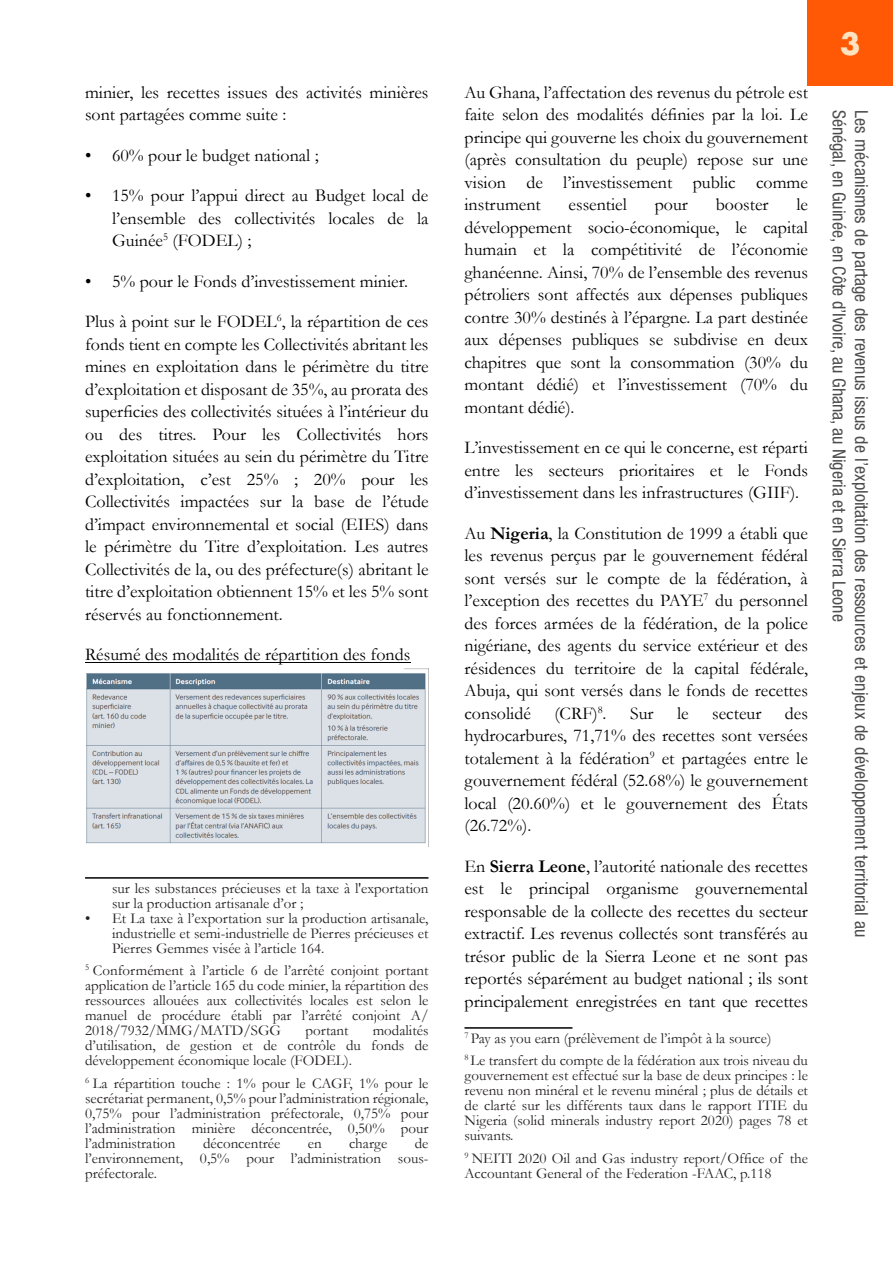
<style>
.page{position:relative;width:893px;height:1263px;background:#fff}
.page>*{position:absolute;margin:0;border:0;box-sizing:border-box;transform-origin:0 0}
.t1{font:700 30px "Futura";color:#ffe2bf}
.t2{font:18px/22.5px "Garamond";color:#000;text-align:justify}
.t3{font:condensed 18px "Helvetica Neue LT Pro";color:#4d4d4d}
.t4{font:15px/15px "Garamond";color:#231f20;text-align:justify}
.s1{font-weight:700}
</style>
<div class="page">
<div style="left:808px;top:0;width:85px;height:85px;background:#ff5905"></div>
<img style="left:86px;top:669px;width:342px;height:175px">
<hr style="left:85px;top:661px;width:325px;height:1px;background:#000">
<hr style="left:85px;top:877px;width:343px;height:2px;background:#000">
<hr style="left:464px;top:1027px;width:108px;height:2px;background:#000">
<p class="t2" style="left:85px;top:83px;width:345px">minier, les recettes issues des activités minières sont partagées comme suite :</p>
<p class="t2" style="left:85px;top:146px;width:235px">• 60% pour le budget national ;</p>
<p class="t2" style="left:112px;top:186px;width:318px;text-indent:-27px">• 15% pour l’appui direct au Budget local de l’ensemble des collectivités locales de la Guinée<sup>5</sup> (FODEL) ;</p>
<p class="t2" style="left:85px;top:272px;width:324px">• 5% pour le Fonds d’investissement minier.</p>
<p class="t2" style="left:85px;top:312px;width:345px">Plus à point sur le FODEL<sup>6</sup>, la répartition de ces fonds tient en compte les Collectivités abritant les mines en exploitation dans le périmètre du titre d’exploitation et disposant de 35%, au prorata des superficies des collectivités situées à l’intérieur du ou des titres. Pour les Collectivités hors exploitation situées au sein du périmètre du Titre d’exploitation, c’est 25% ; 20% pour les Collectivités impactées sur la base de l’étude d’impact environnemental et social (EIES) dans le périmètre du Titre d’exploitation. Les autres Collectivités de la, ou des préfecture(s) abritant le titre d’exploitation obtiennent 15% et les 5% sont réservés au fonctionnement.</p>
<p class="t2" style="left:85px;top:645px;width:327px">Résumé des modalités de répartition des fonds</p>
<p class="t4" style="left:112px;top:882px;width:318px">sur les substances précieuses et la taxe à l'exportation sur la production artisanale d’or ;</p>
<p class="t4" style="left:112px;top:912px;width:318px;text-indent:-27px">• Et La taxe à l’exportation sur la production artisanale, industrielle et semi-industrielle de Pierres précieuses et Pierres Gemmes visée à l’article 164.</p>
<p class="t4" style="left:85px;top:965px;width:345px"><sup>5</sup> Conformément à l’article 6 de l’arrêté conjoint portant application de l’article 165 du code minier, la répartition des ressources allouées aux collectivités locales est selon le manuel de procédure établi par l’arrêté conjoint A/ 2018/7932/MMG/MATD/SGG</p>
<p class="t4" style="left:85px;top:1025px;width:345px;text-indent:288px">modalités d’utilisation, de gestion et de contrôle du fonds de développement économique locale (FODEL).</p>
<p class="t4" style="left:85px;top:1077px;width:345px"><sup>6</sup> La répartition touche : 1% pour le CAGF, 1% pour le secrétariat permanent, 0,5% pour l’administration régionale, 0,75% pour l’administration préfectorale, 0,75% pour l’administration minière déconcentrée, 0,50% pour l’administration</p>
<p class="t4" style="left:305px;top:1025px;width:45px">portant</p>
<p class="t4" style="left:85px;top:1137px;width:345px;text-indent:330px">de l’environnement, 0,5% pour l’administration sous&shy;préfectorale.</p>
<p class="t4" style="left:203px;top:1137px;width:79px">déconcentrée</p>
<p class="t4" style="left:308px;top:1137px;width:15px">en</p>
<p class="t4" style="left:349px;top:1137px;width:39px">charge</p>
<p class="t2" style="left:464px;top:83px;width:345px">Au Ghana, l’affectation des revenus du pétrole est faite selon des modalités définies par la loi. Le principe qui gouverne les choix du gouvernement (après consultation du peuple) repose sur une vision de l’investissement public comme instrument</p>
<p class="t2" style="left:569px;top:195px;width:60px">essentiel</p>
<p class="t2" style="left:655px;top:195px;width:35px">pour</p>
<p class="t2" style="left:716px;top:195px;width:54px">booster</p>
<p class="t2" style="left:464px;top:195px;width:345px;text-indent:332px">le développement socio-économique, le capital humain et la compétitivité de l’économie ghanéenne. Ainsi, 70% de l’ensemble des revenus pétroliers sont affectés aux dépenses publiques contre 30% destinés à l’épargne. La part destinée aux dépenses publiques se subdivise en deux chapitres que sont la consommation (30% du montant dédié) et l’investissement (70% du montant dédié).</p>
<p class="t2" style="left:464px;top:438px;width:345px">L’investissement en ce qui le concerne, est réparti entre les secteurs prioritaires et le Fonds d’investissement dans les infrastructures (GIIF).</p>
<p class="t2" style="left:464px;top:524px;width:345px">Au <span class="s1">Nigeria</span>, la Constitution de 1999 a établi que les revenus perçus par le gouvernement fédéral sont versés sur le compte de la fédération, à l’exception des recettes du PAYE<sup>7</sup> du personnel des forces armées de la fédération, de la police nigériane, des agents du service extérieur et des résidences du territoire de la capital fédérale, Abuja, qui sont versés dans le fonds de recettes consolidé</p>
<p class="t2" style="left:554px;top:704px;width:54px">(CRF)<sup>8</sup>.</p>
<p class="t2" style="left:630px;top:704px;width:25px">Sur</p>
<p class="t2" style="left:677px;top:704px;width:13px">le</p>
<p class="t2" style="left:712px;top:704px;width:51px">secteur</p>
<p class="t2" style="left:464px;top:704px;width:345px;text-indent:320px">des hydrocarbures, 71,71% des recettes sont versées totalement à la fédération<sup>9</sup> et partagées entre le gouvernement fédéral (52.68%) le gouvernement local (20.60%) et le gouvernement des États (26.72%).</p>
<p class="t2" style="left:464px;top:857px;width:345px">En <span class="s1">Sierra Leone</span>, l’autorité nationale des recettes est le principal organisme gouvernemental responsable de la collecte des recettes du secteur extractif. Les revenus collectés sont transférés au trésor public de la Sierra Leone et ne sont pas reportés séparément au budget national ; ils sont principalement enregistrées en tant que recettes</p>
<p class="t4" style="left:464px;top:1029px;width:345px;line-height:22.5px"><sup>7</sup> Pay as you earn (prélèvement de l’impôt à la source)<br><sup>8</sup> Le transfert du compte de la fédération aux trois niveau du</p>
<p class="t4" style="left:464px;top:1070px;width:345px">gouvernement est effectué sur la base de deux principes : le revenu non minéral et le revenu minéral ; plus de détails et de clarté sur les différents taux dans le rapport ITIE du Nigeria (solid minerals industry report 2020) pages 78 et suivants.</p>
<p class="t4" style="left:464px;top:1152px;width:345px"><sup>9</sup> NEITI 2020 Oil and Gas industry report/Office of the<br>Accountant General of the Federation -FAAC, p.118</p>
<h1 class="t1" style="left:840px;top:30px;width:22px">3</h1>
<p class="t3" style="left:846px;top:110px;width:513px;rotate:90deg">Sénégal, en Guinée, en Côte d’Ivoire, au Ghana, au Nigeria et en Sierra Leone</p>
<p class="t3" style="left:868px;top:110px;width:829px;rotate:90deg">Les mécanismes de partage des revenus issus de l’exploitation des ressources et enjeux de développement territorial au</p>
</div>
